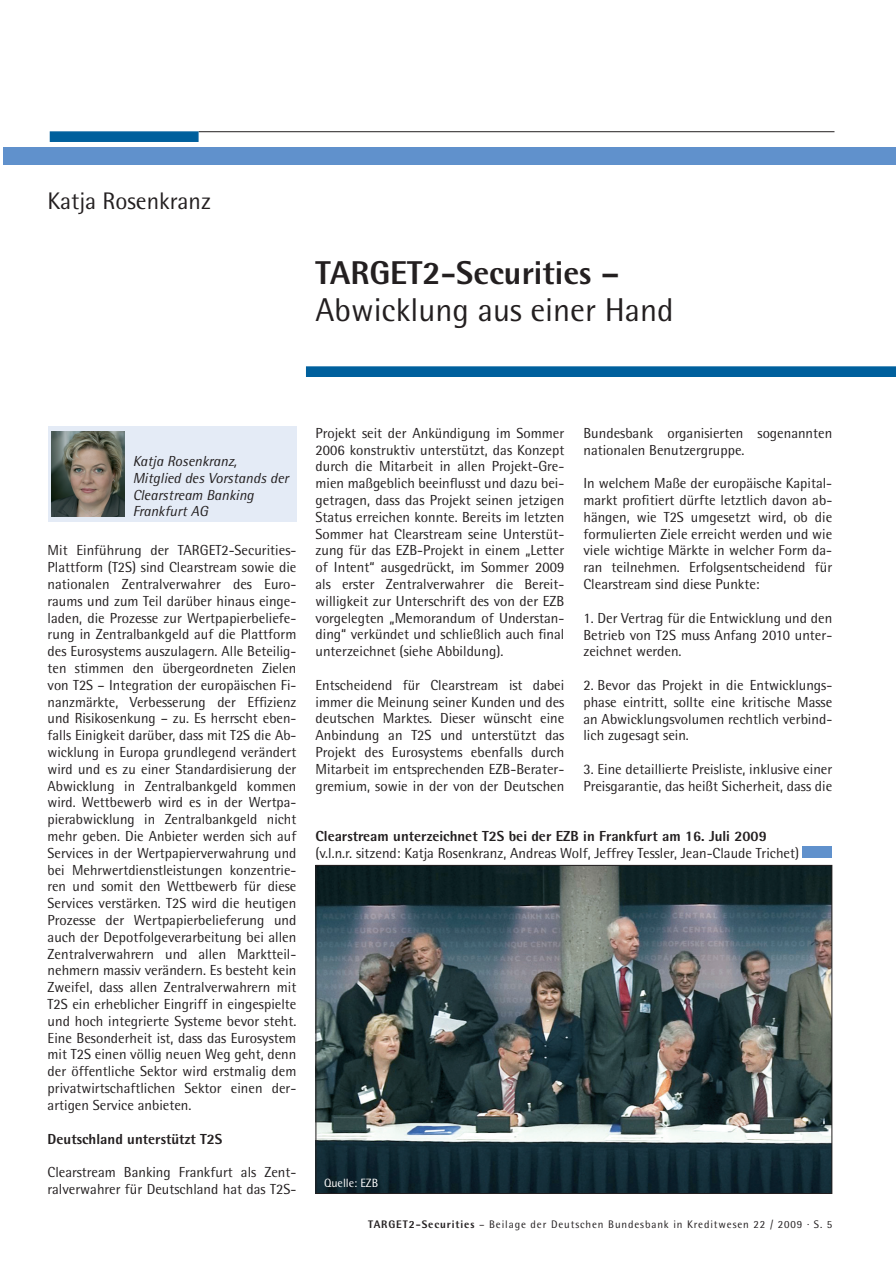
<style>
.page{position:relative;width:896px;height:1274px;background:#fff}
.page>*{position:absolute;margin:0;border:0;box-sizing:border-box;transform-origin:0 0}
.t1{font:33px/36px "Rotis Semi Sans";color:#231f20}
.t2{font:24px "Rotis Semi Sans";color:#231f20}
.t3{font:14.55px/16.8px "Rotis Semi Sans";color:#231f20;text-align:justify}
.t4{font:italic 14.55px/16.8px "Rotis Semi Sans";color:#231f20}
.t5{font:800 14.55px "Rotis Semi Sans";color:#231f20}
.t6{font:12px "Rotis Semi Sans";color:#fff}
.t7{font:10.95px "Rotis Semi Sans";letter-spacing:.08em;color:#231f20}
.s1{font-weight:800}
</style>
<div class="page">
<hr style="left:199px;top:131px;width:635px;height:1px;background:#231f20">
<div style="left:50px;top:131px;width:149px;height:11px;background:#00609d;border:2px solid #00609d"></div>
<svg style="left:306px;top:366px;width:590px;height:11px;background:#07649f"></svg>
<div style="left:3px;top:147px;width:893px;height:17px;background:#6091cc"></div>
<div style="left:802px;top:846px;width:30px;height:12px;background:#6091cc"></div>
<img style="left:317px;top:867px;width:513px;height:325px">
<div style="left:48px;top:426px;width:248px;height:96px;background:#e4ebf6"></div>
<img style="left:52px;top:431px;width:72px;height:86px">
<p class="t2" style="left:48px;top:187px;width:165px">Katja Rosenkranz</p>
<p class="t1" style="left:315px;top:255px;width:360px"><span class="s1">Target2-Securities –<br></span>Abwicklung aus einer Hand</p>
<p class="t4" style="left:133px;top:452px;width:157px">Katja Rosenkranz,<br>Mitglied des Vorstands der<br>Clearstream Banking<br>Frankfurt AG</p>
<p class="t3" style="left:48px;top:542px;width:250px">Mit Einführung der TARGET2-Securities-Plattform (T2S) sind Clearstream sowie die nationalen Zentralverwahrer des Euro&shy;raums und zum Teil darüber hinaus einge&shy;laden, die Prozesse zur Wertpapierbeliefe&shy;rung in Zentralbankgeld auf die Plattform des Eurosystems auszulagern. Alle Beteilig&shy;ten stimmen den übergeordneten Zielen von T2S – Integration der europäischen Fi&shy;nanzmärkte, Verbesserung der Effizienz und Risikosenkung – zu. Es herrscht eben&shy;falls Einigkeit darüber, dass mit T2S die Ab&shy;wicklung in Europa grundlegend verändert wird und es zu einer Standardisierung der Abwicklung in Zentralbankgeld kommen wird. Wettbewerb wird es in der Wertpa&shy;pierabwicklung in Zentralbankgeld nicht mehr geben. Die Anbieter werden sich auf Services in der Wertpapierverwahrung und bei Mehrwertdienstleistungen konzentrie&shy;ren und somit den Wettbewerb für diese Services verstärken. T2S wird die heutigen Prozesse der Wertpapierbelieferung und auch der Depotfolgeverarbeitung bei allen Zentralverwahrern und allen Marktteil&shy;nehmern massiv verändern. Es besteht kein Zweifel, dass allen Zentralverwahrern mit T2S ein erheblicher Eingriff in eingespielte und hoch integrierte Systeme bevor steht.<br>Eine Besonderheit ist, dass das Eurosystem mit T2S einen völlig neuen Weg geht, denn der öffentliche Sektor wird erstmalig dem privatwirtschaftlichen Sektor einen der&shy;artigen Service anbieten.</p>
<p class="t5" style="left:48px;top:1129px;width:176px">Deutschland unterstützt T2S</p>
<p class="t3" style="left:48px;top:1163px;width:250px">Clearstream Banking Frankfurt als Zent&shy;ralverwahrer für Deutschland hat das T2S-</p>
<p class="t3" style="left:315px;top:424px;width:250px">Projekt seit der Ankündigung im Sommer 2006 konstruktiv unterstützt, das Konzept durch die Mitarbeit in allen Projekt-Gre&shy;mien maßgeblich beeinflusst und dazu bei&shy;getragen, dass das Projekt seinen jetzigen Status erreichen konnte. Bereits im letzten Sommer hat Clearstream seine Unterstüt&shy;zung für das EZB-Projekt in einem „Letter of Intent“ ausgedrückt, im Sommer 2009 als erster Zentralverwahrer die Bereit&shy;willigkeit zur Unterschrift des von der EZB vorgelegten „Memorandum of Understan&shy;ding“ verkündet und schließlich auch final unterzeichnet (siehe Abbildung).</p>
<p class="t3" style="left:315px;top:676px;width:250px">Entscheidend für Clearstream ist dabei immer die Meinung seiner Kunden und des deutschen Marktes. Dieser wünscht eine Anbindung an T2S und unterstützt das Projekt des Eurosystems ebenfalls durch Mitarbeit im entsprechenden EZB-Berater&shy;gremium, sowie in der von der Deutschen</p>
<p class="t3" style="left:583px;top:424px;width:250px">Bundesbank organisierten sogenannten nationalen Benutzergruppe.</p>
<p class="t3" style="left:583px;top:475px;width:250px">In welchem Maße der europäische Kapital&shy;markt profitiert dürfte letztlich davon ab&shy;hängen, wie T2S umgesetzt wird, ob die formulierten Ziele erreicht werden und wie viele wichtige Märkte in welcher Form da&shy;ran teilnehmen. Erfolgsentscheidend für Clearstream sind diese Punkte:</p>
<p class="t3" style="left:583px;top:609px;width:250px">1. Der Vertrag für die Entwicklung und den Betrieb von T2S muss Anfang 2010 unter&shy;zeichnet werden.</p>
<p class="t3" style="left:583px;top:676px;width:250px">2. Bevor das Projekt in die Entwicklungs&shy;phase eintritt, sollte eine kritische Masse an Abwicklungsvolumen rechtlich verbind&shy;lich zugesagt sein.</p>
<p class="t3" style="left:583px;top:760px;width:250px">3. Eine detaillierte Preisliste, inklusive einer<br>Preisgarantie, das heißt Sicherheit, dass die</p>
<p class="t3" style="left:315px;top:827px;width:485px"><span class="s1">Clearstream unterzeichnet T2S bei der EZB in Frankfurt am 16. Juli 2009 </span>(v.l.n.r. sitzend: Katja Rosenkranz, Andreas Wolf, Jeffrey Tessler, Jean-Claude Trichet)</p>
<p class="t6" style="left:324px;top:1175px;width:56px">Quelle: EZB</p>
<p class="t7" style="left:368px;top:1217px;width:466px"><span class="s1">Target2-Securities</span> – Beilage der Deutschen Bundesbank in Kreditwesen 22 / 2009 · S. 5</p>
</div>
